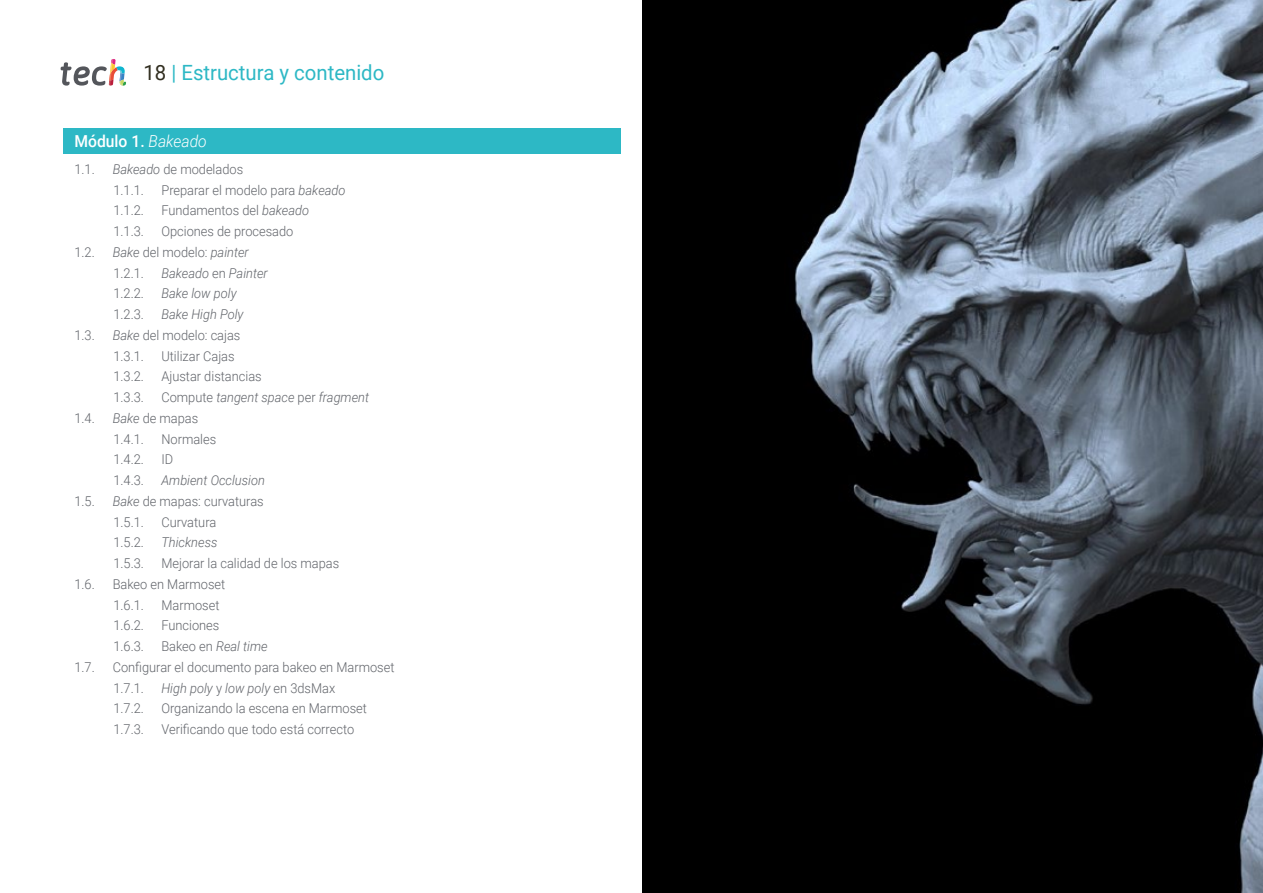
<style>
.page{position:relative;width:1263px;height:893px;background:#fff}
.page>*{position:absolute;margin:0;border:0;box-sizing:border-box;transform-origin:0 0}
.t1{font:21px "Roboto";color:#2db8c5}
.t2{font:500 16.5px "Roboto";color:#fff;scale:.95 1}
.t3{font:300 13.5px/20.7px "Roboto";color:#61646a;scale:.95 1}
.t4{font:italic 300 13.5px "Roboto";color:#61646a;scale:.95 1}
.s1{color:#312e20}
.s2{font-weight:300;font-style:italic}
.s3{font-style:italic}
.s4{font-style:normal}
</style>
<div class="page">
<svg style="left:61px;top:59px;width:65px;height:27px"></svg>
<div style="left:63px;top:128px;width:558px;height:25px;background:#2db8c5"></div>
<img style="left:642px;top:0;width:621px;height:893px">
<h1 class="t1" style="left:144px;top:57px;width:242px"><span class="s1">18</span> | Estructura y contenido</h1>
<p class="t2" style="left:74px;top:129px;width:141px">Módulo 1. <span class="s2">Bakeado</span></p>
<p class="t3" style="left:74px;top:158px;width:23px">1.1.</p>
<p class="t3" style="left:113px;top:158px;width:139px"><span class="s3">Bakeado</span> de modelados<br>1.1.1.</p>
<p class="t3" style="left:161px;top:179px;width:195px">Preparar el modelo para <span class="s3">bakeado</span></p>
<p class="t3" style="left:113px;top:200px;width:34px">1.1.2.</p>
<p class="t3" style="left:161px;top:200px;width:157px">Fundamentos del <span class="s3">bakeado</span></p>
<p class="t3" style="left:113px;top:220px;width:34px">1.1.3.</p>
<p class="t3" style="left:161px;top:220px;width:140px">Opciones de procesado</p>
<p class="t3" style="left:74px;top:241px;width:23px">1.2.</p>
<p class="t3" style="left:113px;top:241px;width:145px"><span class="s3">Bake</span> del modelo: <span class="s3">painter<br></span>1.2.1.</p>
<p class="t4" style="left:161px;top:263px;width:114px">Bakeado <span class="s4">en</span> Painter</p>
<p class="t3" style="left:113px;top:283px;width:34px">1.2.2.</p>
<p class="t4" style="left:161px;top:284px;width:81px">Bake low poly</p>
<p class="t3" style="left:113px;top:303px;width:34px">1.2.3.</p>
<p class="t4" style="left:161px;top:305px;width:88px">Bake High Poly</p>
<p class="t3" style="left:74px;top:324px;width:23px">1.3.</p>
<p class="t3" style="left:113px;top:324px;width:136px"><span class="s3">Bake</span> del modelo: cajas<br>1.3.1.</p>
<p class="t3" style="left:161px;top:345px;width:79px">Utilizar Cajas</p>
<p class="t3" style="left:113px;top:366px;width:34px">1.3.2.</p>
<p class="t3" style="left:161px;top:366px;width:107px">Ajustar distancias</p>
<p class="t3" style="left:113px;top:386px;width:34px">1.3.3.</p>
<p class="t4" style="left:161px;top:388px;width:220px"><span class="s4">Compute</span> tangent space <span class="s4">per</span> fragment</p>
<p class="t3" style="left:74px;top:407px;width:23px">1.4.</p>
<p class="t3" style="left:113px;top:407px;width:92px"><span class="s3">Bake</span> de mapas<br>1.4.1.</p>
<p class="t3" style="left:161px;top:428px;width:59px">Normales</p>
<p class="t3" style="left:113px;top:449px;width:34px">1.4.2.</p>
<p class="t3" style="left:161px;top:449px;width:14px">ID</p>
<p class="t3" style="left:113px;top:469px;width:34px">1.4.3.</p>
<p class="t4" style="left:161px;top:471px;width:110px">Ambient Occlusion</p>
<p class="t3" style="left:74px;top:490px;width:23px">1.5.</p>
<p class="t3" style="left:113px;top:490px;width:160px"><span class="s3">Bake</span> de mapas: curvaturas<br>1.5.1.</p>
<p class="t3" style="left:161px;top:511px;width:59px">Curvatura</p>
<p class="t3" style="left:113px;top:532px;width:34px">1.5.2.</p>
<p class="t4" style="left:161px;top:533px;width:60px">Thickness</p>
<p class="t3" style="left:113px;top:552px;width:34px">1.5.3.</p>
<p class="t3" style="left:161px;top:552px;width:189px">Mejorar la calidad de los mapas</p>
<p class="t3" style="left:74px;top:573px;width:23px">1.6.</p>
<p class="t3" style="left:113px;top:573px;width:120px">Bakeo en Marmoset<br>1.6.1.</p>
<p class="t3" style="left:161px;top:594px;width:63px">Marmoset</p>
<p class="t3" style="left:113px;top:615px;width:34px">1.6.2.</p>
<p class="t3" style="left:161px;top:615px;width:63px">Funciones</p>
<p class="t3" style="left:113px;top:635px;width:34px">1.6.3.</p>
<p class="t4" style="left:161px;top:637px;width:113px"><span class="s4">Bakeo en</span> Real time</p>
<p class="t3" style="left:74px;top:656px;width:23px">1.7.</p>
<p class="t3" style="left:113px;top:656px;width:298px">Configurar el documento para bakeo en Marmoset<br>1.7.1.</p>
<p class="t4" style="left:161px;top:678px;width:184px">High poly <span class="s4">y</span> low poly <span class="s4">en 3dsMax</span></p>
<p class="t3" style="left:113px;top:698px;width:34px">1.7.2.</p>
<p class="t3" style="left:161px;top:698px;width:218px">Organizando la escena en Marmoset</p>
<p class="t3" style="left:113px;top:718px;width:34px">1.7.3.</p>
<p class="t3" style="left:161px;top:718px;width:204px">Verificando que todo está correcto</p>
</div>
